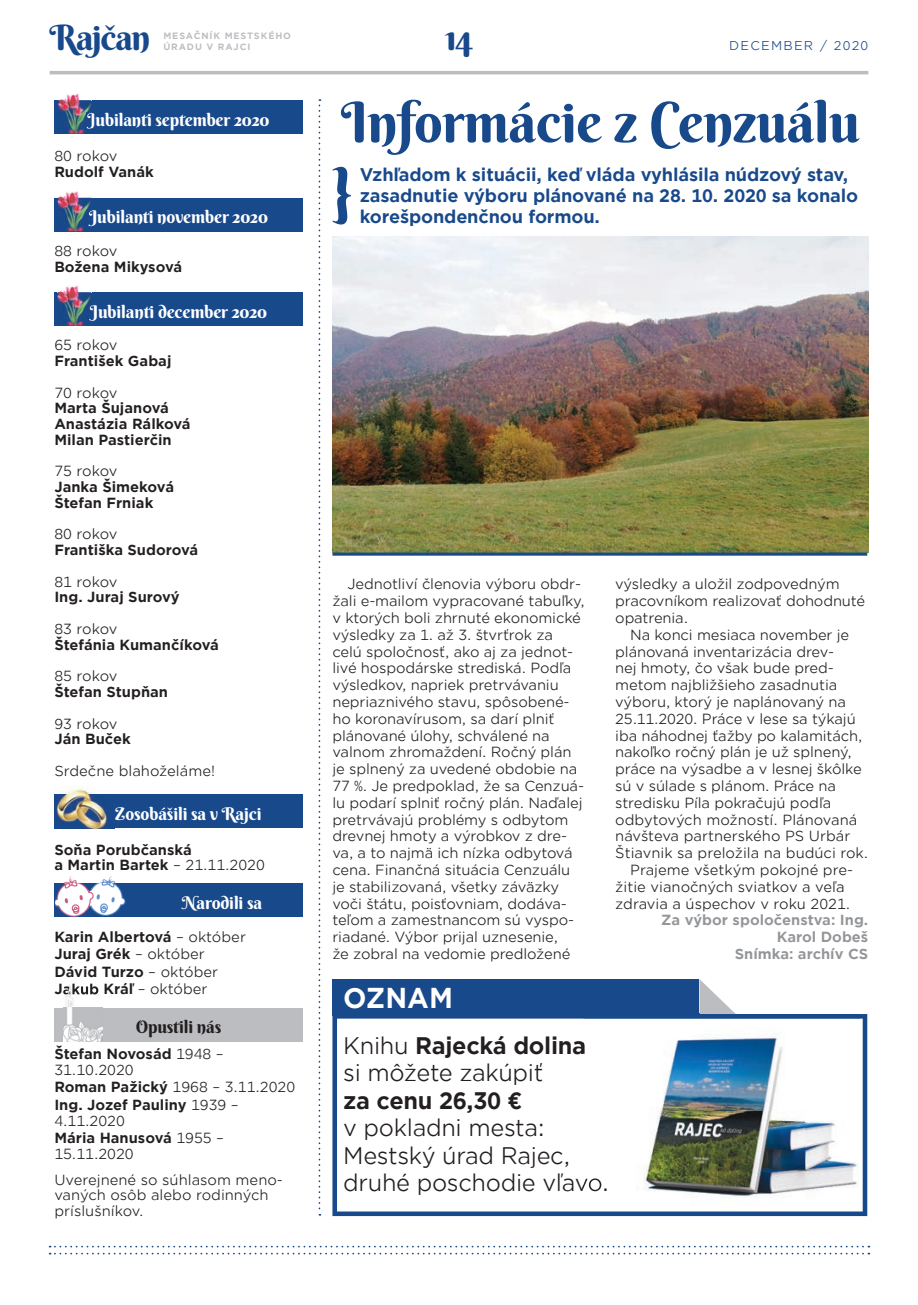
<style>
.page{position:relative;width:918px;height:1305px;background:#fff}
.page>*{position:absolute;margin:0;border:0;box-sizing:border-box;transform-origin:0 0}
.t1{font:56px "Berkshire Swash";letter-spacing:-.01em;color:#18498b}
.t2{font:35px "Berkshire Swash";letter-spacing:-.04em;color:#18498b}
.t3{font:700 27.47px "Gotham Office";color:#fff;scale:.96 1}
.t4{font:22.93px/27.5px "Gotham Office";letter-spacing:-.015em;color:#231f20}
.t5{font:700 22.93px "Gotham Office";letter-spacing:-.015em;color:#231f20}
.t6{font:700 17.5px/21px "Gotham Office";letter-spacing:-.01em;color:#18498b}
.t7{font:17.5px "Berkshire Swash";letter-spacing:-.01em;color:#fff}
.t8{font:17.5px "Berkshire Swash";letter-spacing:-.01em;color:#231f20}
.t9{font:14px/16.8px "Gotham Office";letter-spacing:-.01em;color:#231f20}
.t10{font:700 14px/15.8px "Gotham Office";color:#231f20}
.t11{font:700 14px/16.8px "Gotham Office";color:#939598;text-align:right}
.t12{font:12.25px "Gotham Office";letter-spacing:.1em;color:#18498b}
.t13{font:700 8.75px/10.5px "Gotham Office";letter-spacing:.1em;color:#bcbdc0}
.s1{font-weight:400}
.s2{font-weight:700}
</style>
<div class="page">
<hr style="left:50px;top:71px;width:818px;height:3px;background:#bcbdc0">
<svg style="left:50px;top:1245px;width:819px;height:9px"></svg>
<div style="left:54px;top:100px;width:248px;height:34px;background:#18498b"></div>
<img style="left:58px;top:94px;width:33px;height:40px">
<img style="left:87px;top:112px;width:4px;height:18px">
<div style="left:54px;top:198px;width:249px;height:33px;background:#18498b"></div>
<img style="left:58px;top:191px;width:33px;height:40px">
<img style="left:88px;top:210px;width:3px;height:16px">
<div style="left:54px;top:292px;width:249px;height:34px;background:#18498b"></div>
<img style="left:58px;top:286px;width:33px;height:40px">
<svg style="left:89px;top:304px;width:2px;height:17px"></svg>
<div style="left:54px;top:794px;width:249px;height:34px;background:#18498b"></div>
<img style="left:55px;top:789px;width:60px;height:40px">
<img style="left:55px;top:794px;width:60px;height:34px">
<div style="left:54px;top:883px;width:249px;height:34px;background:#18498b"></div>
<img style="left:64px;top:876px;width:52px;height:7px">
<img style="left:55px;top:883px;width:71px;height:34px">
<div style="left:54px;top:1008px;width:249px;height:33px;background:#bcbdc0"></div>
<img style="left:63px;top:990px;width:40px;height:51px">
<img style="left:72px;top:983px;width:21px;height:2px">
<img style="left:64px;top:985px;width:39px;height:9px">
<svg style="left:332px;top:167px;width:19px;height:57px"></svg>
<img style="left:332px;top:236px;width:536px;height:316px">
<svg style="left:332px;top:552px;width:535px;height:4px;background:#396089"></svg>
<div style="left:332px;top:979px;width:367px;height:37px;background:#18498b"></div>
<svg style="left:332px;top:1014px;width:535px;height:202px"></svg>
<svg style="left:699px;top:979px;width:36px;height:34px"></svg>
<img style="left:583px;top:1018px;width:277px;height:190px">
<svg style="left:583px;top:1035px;width:1px;height:22px"></svg>
<img style="left:583px;top:1173px;width:23px;height:21px">
<img style="left:699px;top:1013px;width:37px;height:1px">
<img style="left:583px;top:1014px;width:277px;height:4px">
<svg style="left:318px;top:99px;width:2px;height:1116px"></svg>
<h2 class="t2" style="left:50px;top:15px;width:102px">Rajčan</h2>
<h2 class="t2" style="left:445px;top:15px;width:29px">14</h2>
<p class="t12" style="left:729px;top:37px;width:141px">DECEMBER / 2020</p>
<p class="t13" style="left:163px;top:31px;width:129px">MESAČNÍK MESTSKÉHO<br>ÚRADU V RAJCI</p>
<p class="t7" style="left:87px;top:108px;width:184px">Jubilanti september 2020</p>
<p class="t9" style="left:54px;top:147px;width:65px">80 rokov</p>
<p class="t10" style="left:54px;top:164px;width:101px">Rudolf Vanák</p>
<p class="t7" style="left:89px;top:206px;width:180px">Jubilanti november 2020</p>
<p class="t9" style="left:54px;top:242px;width:65px">88 rokov</p>
<p class="t10" style="left:54px;top:258px;width:129px">Božena Mikysová</p>
<p class="t7" style="left:90px;top:300px;width:179px">Jubilanti december 2020</p>
<p class="t9" style="left:54px;top:336px;width:65px">65 rokov</p>
<p class="t10" style="left:54px;top:353px;width:119px">František Gabaj</p>
<p class="t9" style="left:54px;top:384px;width:65px">70 rokov</p>
<p class="t10" style="left:54px;top:400px;width:138px">Marta Šujanová<br>Anastázia Rálková<br>Milan Pastierčin</p>
<p class="t9" style="left:54px;top:462px;width:65px">75 rokov</p>
<p class="t10" style="left:54px;top:479px;width:121px">Janka Šimeková<br>Štefan Frniak</p>
<p class="t9" style="left:54px;top:525px;width:65px">80 rokov</p>
<p class="t10" style="left:54px;top:542px;width:145px">Františka Sudorová</p>
<p class="t9" style="left:54px;top:573px;width:65px">81 rokov</p>
<p class="t10" style="left:54px;top:589px;width:127px">Ing. Juraj Surový</p>
<p class="t9" style="left:54px;top:620px;width:65px">83 rokov</p>
<p class="t10" style="left:54px;top:636px;width:166px">Štefánia Kumančíková</p>
<p class="t9" style="left:54px;top:667px;width:65px">85 rokov</p>
<p class="t10" style="left:54px;top:684px;width:115px">Štefan Stupňan</p>
<p class="t9" style="left:54px;top:714px;width:65px">93 rokov</p>
<p class="t10" style="left:54px;top:731px;width:78px">Ján Buček</p>
<p class="t9" style="left:54px;top:762px;width:162px">Srdečne blahoželáme!</p>
<p class="t7" style="left:115px;top:803px;width:148px">Zosobášili sa v Rajci</p>
<p class="t10" style="left:54px;top:841px;width:212px">Soňa Porubčanská<br>a Martin Bartek <span class="s1">– 21.11.2020</span></p>
<p class="t7" style="left:182px;top:891px;width:81px">Narodili sa</p>
<p class="t10" style="left:54px;top:927px;width:193px;line-height:17.5px">Karin Albertová <span class="s1">– október<br></span>Juraj Grék <span class="s1">– október<br></span>Dávid Turzo <span class="s1">– október<br></span>Jakub Kráľ <span class="s1">– október</span></p>
<p class="t8" style="left:136px;top:1016px;width:87px">Opustili nás</p>
<p class="t9" style="left:54px;top:1045px;width:171px;line-height:15.8px"><span class="s2">Štefan Novosád</span> 1948 –<br>31.10.2020</p>
<p class="t10" style="left:54px;top:1078px;width:242px;line-height:17.5px">Roman Pažický <span class="s1">1968 – 3.11.2020<br></span>Ing. Jozef Pauliny <span class="s1">1939 –</span></p>
<p class="t9" style="left:54px;top:1111px;width:171px;line-height:17.5px">4.11.2020<br><span class="s2">Mária Hanusová</span> 1955 –</p>
<p class="t9" style="left:54px;top:1140px;width:230px;line-height:25.7px">15.11.2020<br>Uverejnené so súhlasom meno-</p>
<p class="t9" style="left:54px;top:1187px;width:216px;line-height:15.8px">vaných osôb alebo rodinných príslušníkov.</p>
<h1 class="t1" style="left:341px;top:87px;width:520px">Informácie z Cenzuálu</h1>
<p class="t6" style="left:360px;top:164px;width:500px">Vzhľadom k situácii, keď vláda vyhlásila núdzový stav, zasadnutie výboru plánované na 28. 10. 2020 sa konalo korešpondenčnou formou.</p>
<p class="t9" style="left:332px;top:575px;width:254px;text-indent:15px">Jednotliví členovia výboru obdr&shy;žali e-mailom vypracované tabuľky, v ktorých boli zhrnuté ekonomické výsledky za 1. až 3. štvrťrok za celú spoločnosť, ako aj za jednot&shy;livé hospodárske strediská. Podľa výsledkov, napriek pretrvávaniu nepriaznivého stavu, spôsobené&shy;ho koronavírusom, sa darí plniť plánované úlohy, schválené na valnom zhromaždení. Ročný plán je splnený za uvedené obdobie na 77 %. Je predpoklad, že sa Cenzuá&shy;lu podarí splniť ročný plán. Naďalej pretrvávajú problémy s odbytom drevnej hmoty a výrobkov z dre&shy;va, a to najmä ich nízka odbytová cena. Finančná situácia Cenzuálu je stabilizovaná, všetky záväzky voči štátu, poisťovniam, dodáva&shy;teľom a zamestnancom sú vyspo&shy;riadané. Výbor prijal uznesenie,<br>že zobral na vedomie predložené</p>
<p class="t9" style="left:615px;top:575px;width:251px">výsledky a uložil zodpovedným pracovníkom realizovať dohodnuté opatrenia.</p>
<p class="t9" style="left:630px;top:626px;width:221px">Na konci mesiaca november je</p>
<p class="t9" style="left:615px;top:642px;width:220px">plánovaná inventarizácia drev-</p>
<p class="t9" style="left:615px;top:659px;width:220px">nej hmoty, čo však bude pred-</p>
<p class="t9" style="left:615px;top:676px;width:223px">metom najbližšieho zasadnutia</p>
<p class="t9" style="left:615px;top:693px;width:232px">výboru, ktorý je naplánovaný na</p>
<p class="t9" style="left:615px;top:710px;width:242px">25.11.2020. Práce v lese sa týkajú</p>
<p class="t9" style="left:615px;top:726px;width:249px">iba náhodnej ťažby po kalamitách,</p>
<p class="t9" style="left:615px;top:743px;width:238px">nakoľko ročný plán je už splnený,</p>
<p class="t9" style="left:615px;top:760px;width:248px">práce na výsadbe a v lesnej škôlke</p>
<p class="t9" style="left:615px;top:777px;width:222px">sú v súlade s plánom. Práce na</p>
<p class="t9" style="left:615px;top:794px;width:218px">stredisku Píla pokračujú podľa</p>
<p class="t9" style="left:615px;top:810px;width:244px">odbytových možností. Plánovaná</p>
<p class="t9" style="left:615px;top:827px;width:237px">návšteva partnerského PS Urbár</p>
<p class="t9" style="left:615px;top:844px;width:254px">Štiavnik sa preložila na budúci rok.</p>
<p class="t9" style="left:630px;top:861px;width:224px">Prajeme všetkým pokojné pre-</p>
<p class="t9" style="left:615px;top:878px;width:231px">žitie vianočných sviatkov a veľa</p>
<p class="t9" style="left:615px;top:894px;width:236px">zdravia a úspechov v roku 2021.</p>
<p class="t11" style="left:661px;top:911px;width:209px">Za výbor spoločenstva: Ing.<br>Karol Dobeš<br>Snímka: archív CS</p>
<h3 class="t3" style="left:343px;top:979px;width:116px">OZNAM</h3>
<h3 class="t4" style="left:343px;top:1031px;width:244px">Knihu <span class="s2">Rajecká dolina </span>si môžete zakúpiť</h3>
<h3 class="t5" style="left:343px;top:1084px;width:180px">za cenu 26,30 €</h3>
<h3 class="t4" style="left:343px;top:1113px;width:267px">v pokladni mesta:<br>Mestský úrad Rajec, druhé poschodie vľavo.</h3>
</div>
